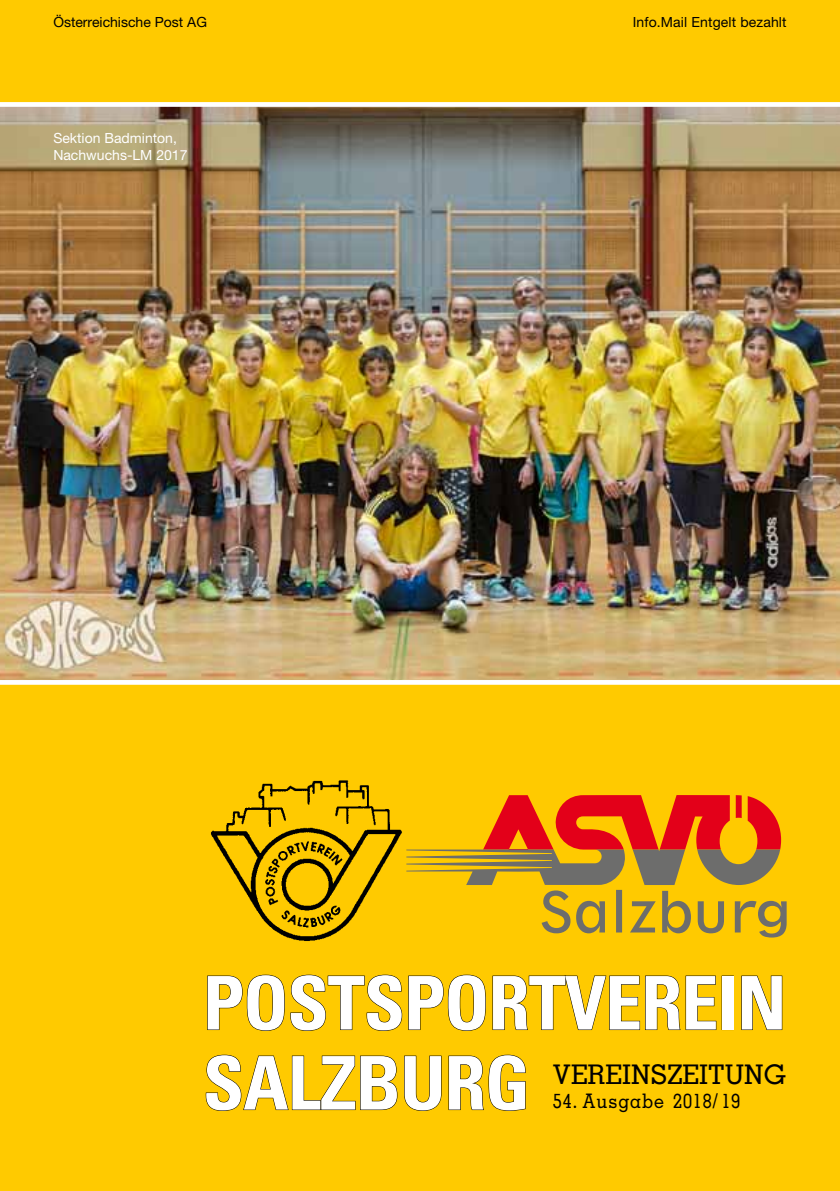
<style>
.page{position:relative;width:840px;height:1191px;background:#fff}
.page>*{position:absolute;margin:0;border:0;box-sizing:border-box;transform-origin:0 0}
.t1{font:700 condensed 74px/80px "Univers LT Std";letter-spacing:-.015em;color:#fff}
.t2{font:500 27px "Memphis LT Std";color:#000}
.t3{font:500 20px "Memphis LT Std";letter-spacing:.05em;color:#000;scale:.9 1}
.t4{font:14px "Helvetica Neue LT Std";letter-spacing:.005em;color:#000}
.t5{font:14px/16.8px "Helvetica Neue LT Std";color:#fff}
</style>
<div class="page">
<div style="left:0;top:0;width:839px;height:1191px;background:#ffca00"></div>
<img style="left:211px;top:780px;width:191px;height:161px">
<svg style="left:406px;top:795px;width:380px;height:142px"></svg>
<svg style="left:207px;top:974px;width:509px;height:57px"></svg>
<svg style="left:741px;top:975px;width:41px;height:55px"></svg>
<svg style="left:205px;top:1054px;width:192px;height:57px"></svg>
<svg style="left:404px;top:1055px;width:38px;height:56px"></svg>
<svg style="left:448px;top:1054px;width:78px;height:57px"></svg>
<img style="left:0;top:102px;width:839px;height:583px">
<p class="t4" style="left:53px;top:14px;width:155px">Österreichische Post AG</p>
<p class="t4" style="left:632px;top:14px;width:155px">Info.Mail Entgelt bezahlt</p>
<p class="t5" style="left:53px;top:129px;width:136px">Sektion Badminton,<br>Nachwuchs-LM 2017</p>
<h1 class="t1" style="left:203px;top:963px;width:584px">POSTSPORTVEREIN<br>SALZBURG</h1>
<h2 class="t2" style="left:552px;top:1058px;width:235px">VEREINSZEITUNG</h2>
<h3 class="t3" style="left:552px;top:1088px;width:209px">54. Ausgabe 2018/ 19</h3>
</div>
